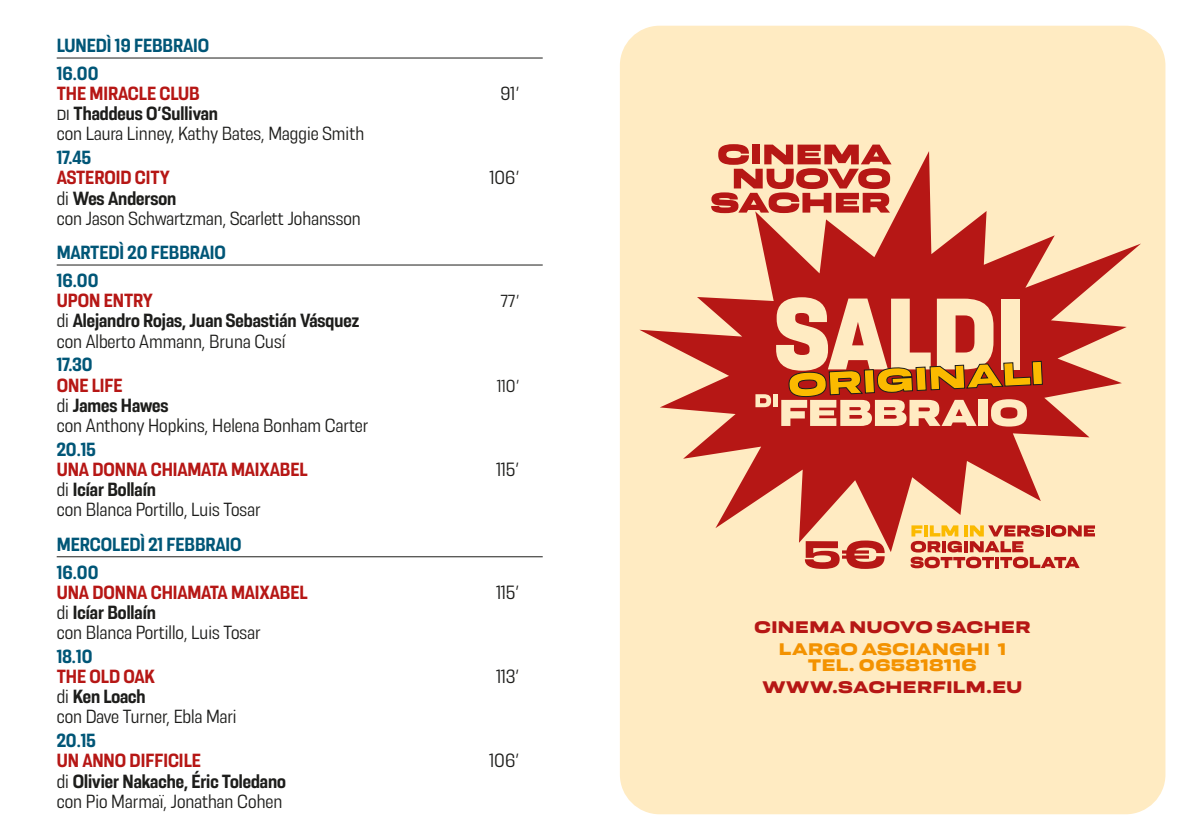
<style>
.page{position:relative;width:1191px;height:840px;background:#fff}
.page>*{position:absolute;margin:0;border:0;box-sizing:border-box;transform-origin:0 0}
.t1{font:20.4px "Resolve Semilight Nrw";color:#1d1d1b}
.t2{font:20.2px/20.2px "Resolve Semilight Nrw";color:#1d1d1b}
.t3{font:20.2px "Resolve Bold Nrw";color:#1d1d1b}
.t4{font:20.2px "Resolve Bold Nrw";color:#b61715}
.t5{font:20.2px "Resolve Bold Nrw";color:#005677}
.t6{font:18.4px "Resolve Semilight Nrw";color:#1d1d1b}
.t7{font:17.6px "Resolve Extrabold Wd";color:#b61715}
.t8{font:17.6px "Resolve Extrabold Wd";color:#f39200}
.s1{font-family:"Resolve Semilight Nrw"}
.s2{font-family:"Resolve Bold Nrw"}
</style>
<div class="page">
<div style="left:620px;top:26px;width:545px;height:787px;background:#ffebc2;border-radius:40px"></div>
<svg style="left:639px;top:151px;width:502px;height:401px"></svg>
<svg style="left:755px;top:297px;width:288px;height:129px"></svg>
<svg style="left:711px;top:144px;width:180px;height:69px"></svg>
<svg style="left:910px;top:525px;width:185px;height:43px"></svg>
<svg style="left:805px;top:540px;width:79px;height:28px"></svg>
<hr style="left:57px;top:264px;width:486px;height:1px;background:#1d1d1b">
<hr style="left:57px;top:556px;width:486px;height:1px;background:#1d1d1b">
<hr style="left:57px;top:57px;width:486px;height:1px;background:#1d1d1b">
<p class="t5" style="left:57px;top:34px;width:154px">LUNEDÌ 19 FEBBRAIO</p>
<p class="t5" style="left:57px;top:62px;width:43px">16.00</p>
<p class="t4" style="left:57px;top:82px;width:144px">THE MIRACLE CLUB</p>
<p class="t2" style="left:500px;top:83px;width:21px">91’</p>
<p class="t3" style="left:57px;top:102px;width:163px"><span class="s1">di</span> Thaddeus O’Sullivan</p>
<p class="t2" style="left:57px;top:123px;width:309px">con Laura Linney, Kathy Bates, Maggie Smith</p>
<p class="t5" style="left:57px;top:146px;width:36px">17.45</p>
<p class="t4" style="left:57px;top:166px;width:115px">ASTEROID CITY</p>
<p class="t2" style="left:490px;top:167px;width:32px">106’</p>
<p class="t3" style="left:57px;top:187px;width:121px"><span class="s1">di</span> Wes Anderson</p>
<p class="t2" style="left:57px;top:207px;width:306px">con Jason Schwartzman, Scarlett Johansson</p>
<p class="t5" style="left:57px;top:241px;width:171px">MARTEDÌ 20 FEBBRAIO</p>
<p class="t5" style="left:57px;top:269px;width:43px">16.00</p>
<p class="t4" style="left:57px;top:289px;width:98px">UPON ENTRY</p>
<p class="t6" style="left:501px;top:291px;width:20px">77’</p>
<p class="t3" style="left:57px;top:309px;width:304px"><span class="s1">di</span> Alejandro Rojas, Juan Sebastián Vásquez</p>
<p class="t2" style="left:57px;top:330px;width:230px">con Alberto Ammann, Bruna Cusí</p>
<p class="t5" style="left:57px;top:353px;width:37px">17.30</p>
<p class="t4" style="left:57px;top:374px;width:67px">ONE LIFE</p>
<p class="t6" style="left:497px;top:375px;width:24px">110’</p>
<p class="t3" style="left:57px;top:394px;width:113px"><span class="s1">di</span> James Hawes</p>
<p class="t2" style="left:57px;top:415px;width:313px">con Anthony Hopkins, Helena Bonham Carter</p>
<p class="t5" style="left:57px;top:438px;width:41px">20.15</p>
<p class="t4" style="left:57px;top:458px;width:252px">UNA DONNA CHIAMATA MAIXABEL</p>
<p class="t1" style="left:496px;top:458px;width:25px">115’</p>
<p class="t2" style="left:57px;top:479px;width:205px">di <span class="s2">Icíar Bollaín<br></span>con Blanca Portillo, Luis Tosar</p>
<p class="t5" style="left:57px;top:532px;width:186px">MERCOLEDÌ 21 FEBBRAIO</p>
<p class="t5" style="left:57px;top:560px;width:43px">16.00</p>
<p class="t4" style="left:57px;top:580px;width:252px">UNA DONNA CHIAMATA MAIXABEL</p>
<p class="t1" style="left:496px;top:580px;width:25px">115’</p>
<p class="t2" style="left:57px;top:601px;width:205px">di <span class="s2">Icíar Bollaín<br></span>con Blanca Portillo, Luis Tosar</p>
<p class="t5" style="left:57px;top:644px;width:37px">18.10</p>
<p class="t4" style="left:57px;top:665px;width:100px">THE OLD OAK</p>
<p class="t1" style="left:496px;top:665px;width:25px">113’</p>
<p class="t3" style="left:57px;top:685px;width:90px"><span class="s1">di</span> Ken Loach</p>
<p class="t2" style="left:57px;top:706px;width:181px">con Dave Turner, Ebla Mari</p>
<p class="t5" style="left:57px;top:729px;width:41px">20.15</p>
<p class="t4" style="left:57px;top:749px;width:146px">UN ANNO DIFFICILE</p>
<p class="t1" style="left:489px;top:749px;width:32px">106’</p>
<p class="t3" style="left:57px;top:769px;width:231px"><span class="s1">di</span> Olivier Nakache, Éric Toledano</p>
<p class="t2" style="left:57px;top:790px;width:227px">con Pio Marmaï, Jonathan Cohen</p>
<p class="t7" style="left:754px;top:616px;width:278px">CINEMA NUOVO SACHER</p>
<p class="t8" style="left:778px;top:638px;width:229px">LARGO ASCIANGHI 1</p>
<p class="t8" style="left:808px;top:654px;width:171px">TEL. 065818116</p>
<p class="t7" style="left:762px;top:676px;width:262px">WWW.SACHERFILM.EU</p>
</div>
